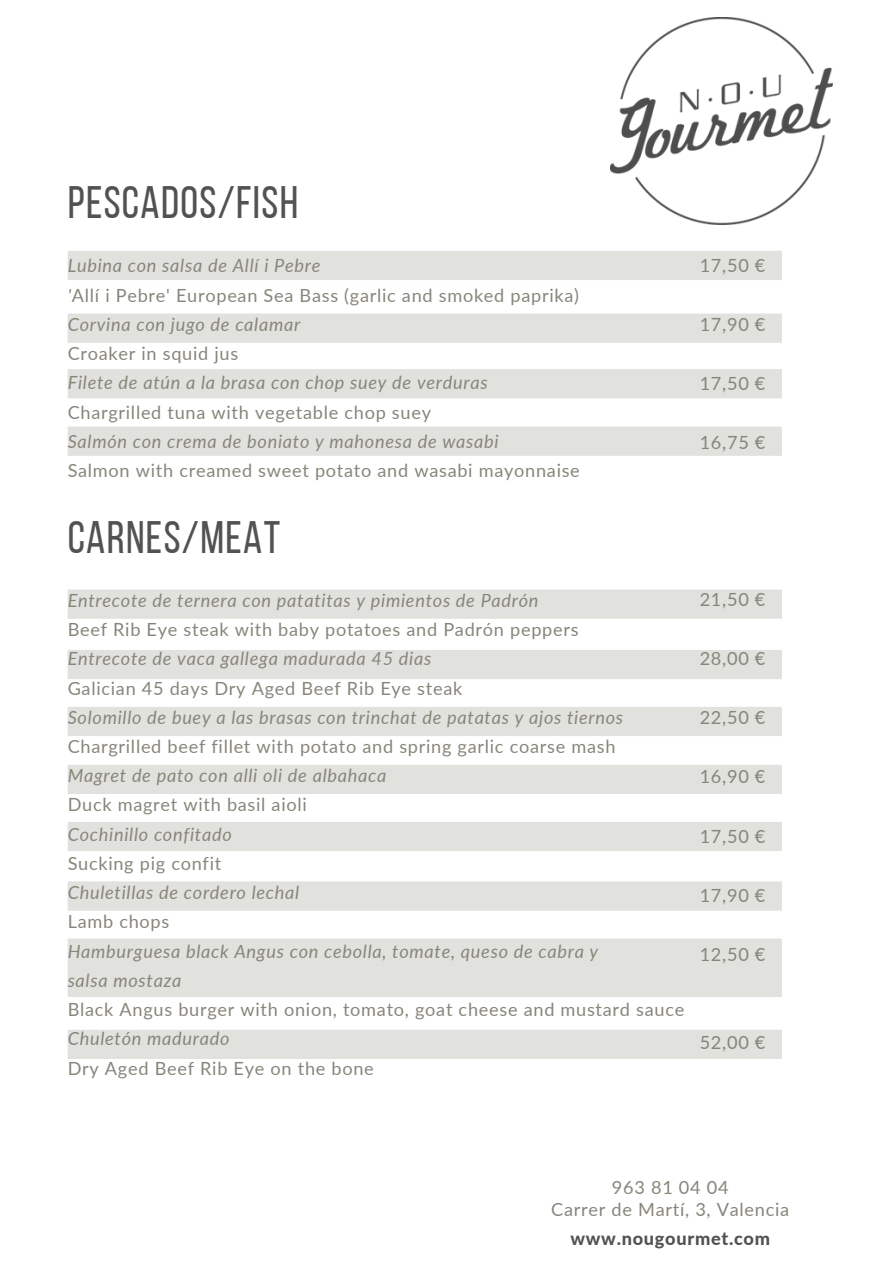
<style>
.page{position:relative;width:893px;height:1264px;background:#fff}
.page>*{position:absolute;margin:0;border:0;box-sizing:border-box;transform-origin:0 0}
.t1{font:45.45px "Bebas Neue";letter-spacing:.03em;color:#525252}
.t2{font:italic 18.15px/29.2px "Lato";letter-spacing:.04em;color:#88867a}
.t3{font:18.15px/21.9px "Lato";letter-spacing:.04em;color:#88867a;text-align:center}
.t4{font:800 18.15px "Lato";letter-spacing:.04em;color:#525252}
.s1{font-style:normal}
</style>
<div class="page">
<img style="left:610px;top:18px;width:222px;height:207px">
<div style="left:68px;top:251px;width:713px;height:29px;background:#e1e1de"></div>
<div style="left:68px;top:313px;width:713px;height:30px;background:#e1e1de"></div>
<div style="left:68px;top:589px;width:713px;height:29px;background:#e1e1de"></div>
<div style="left:68px;top:650px;width:713px;height:29px;background:#e1e1de"></div>
<div style="left:68px;top:706px;width:713px;height:30px;background:#e1e1de"></div>
<div style="left:68px;top:764px;width:713px;height:30px;background:#e1e1de"></div>
<div style="left:68px;top:369px;width:713px;height:29px;background:#e1e1de"></div>
<div style="left:68px;top:426px;width:713px;height:30px;background:#e1e1de"></div>
<div style="left:68px;top:821px;width:713px;height:30px;background:#e1e1de"></div>
<div style="left:68px;top:881px;width:713px;height:29px;background:#e1e1de"></div>
<div style="left:68px;top:938px;width:713px;height:29px;background:#e1e1de"></div>
<div style="left:68px;top:967px;width:713px;height:30px;background:#e1e1de"></div>
<div style="left:68px;top:1029px;width:713px;height:29px;background:#e1e1de"></div>
<h1 class="t1" style="left:68px;top:184px;width:232px">PESCADOS/FISH</h1>
<p class="t2" style="left:68px;top:251px;width:512px">Lubina con salsa de Allí i Pebre<br>'<span class="s1">Allí i Pebre' European Sea Bass (garlic and smoked paprika)<br></span>Corvina con jugo de calamar</p>
<p class="t3" style="left:68px;top:342px;width:172px">Croaker in squid jus</p>
<p class="t2" style="left:68px;top:367px;width:421px">Filete de atún a la brasa con chop suey de verduras</p>
<p class="t3" style="left:68px;top:400px;width:365px">Chargrilled tuna with vegetable chop suey</p>
<p class="t2" style="left:68px;top:426px;width:432px">Salmón con crema de boniato y mahonesa de wasabi</p>
<p class="t3" style="left:68px;top:459px;width:513px">Salmon with creamed sweet potato and wasabi mayonnaise</p>
<h1 class="t1" style="left:68px;top:518px;width:214px">CARNES/MEAT</h1>
<p class="t2" style="left:68px;top:585px;width:472px">Entrecote de ternera con patatitas y pimientos de Padrón</p>
<p class="t3" style="left:68px;top:618px;width:512px">Beef Rib Eye steak with baby potatoes and Padrón peppers</p>
<p class="t2" style="left:68px;top:643px;width:365px">Entrecote de vaca gallega madurada 45 dias</p>
<p class="t3" style="left:68px;top:676px;width:396px">Galician 45 days Dry Aged Beef Rib Eye steak</p>
<p class="t2" style="left:68px;top:702px;width:557px">Solomillo de buey a las brasas con trinchat de patatas y ajos tiernos</p>
<p class="t3" style="left:68px;top:735px;width:549px">Chargrilled beef fillet with potato and spring garlic coarse mash</p>
<p class="t2" style="left:68px;top:760px;width:320px">Magret de pato con alli oli de albahaca</p>
<p class="t3" style="left:68px;top:793px;width:241px">Duck magret with basil aioli</p>
<p class="t2" style="left:68px;top:819px;width:166px">Cochinillo confitado</p>
<p class="t3" style="left:68px;top:852px;width:155px">Sucking pig confit</p>
<p class="t2" style="left:68px;top:877px;width:233px">Chuletillas de cordero lechal</p>
<p class="t3" style="left:68px;top:910px;width:103px">Lamb chops</p>
<p class="t2" style="left:68px;top:936px;width:532px">Hamburguesa black Angus con cebolla, tomate, queso de cabra y salsa mostaza</p>
<p class="t3" style="left:68px;top:998px;width:618px">Black Angus burger with onion, tomato, goat cheese and mustard sauce</p>
<p class="t2" style="left:68px;top:1023px;width:163px">Chuletón madurado</p>
<p class="t3" style="left:68px;top:1056px;width:308px">Dry Aged Beef Rib Eye on the bone</p>
<p class="t3" style="left:699px;top:254px;width:67px">17,50 €</p>
<p class="t3" style="left:699px;top:313px;width:67px">17,90 €</p>
<p class="t3" style="left:699px;top:372px;width:67px">17,50 €</p>
<p class="t3" style="left:699px;top:431px;width:67px">16,75 €</p>
<p class="t3" style="left:699px;top:588px;width:67px">21,50 €</p>
<p class="t3" style="left:699px;top:647px;width:67px">28,00 €</p>
<p class="t3" style="left:699px;top:706px;width:67px">22,50 €</p>
<p class="t3" style="left:699px;top:765px;width:67px">16,90 €</p>
<p class="t3" style="left:699px;top:824px;width:67px">17,50 €</p>
<p class="t3" style="left:699px;top:883px;width:67px">17,90 €</p>
<p class="t3" style="left:699px;top:942px;width:67px">12,50 €</p>
<p class="t3" style="left:699px;top:1031px;width:67px">52,00 €</p>
<p class="t3" style="left:551px;top:1176px;width:239px">963 81 04 04<br>Carrer de Martí, 3, Valencia</p>
<p class="t4" style="left:570px;top:1227px;width:201px">www.nougourmet.com</p>
</div>
